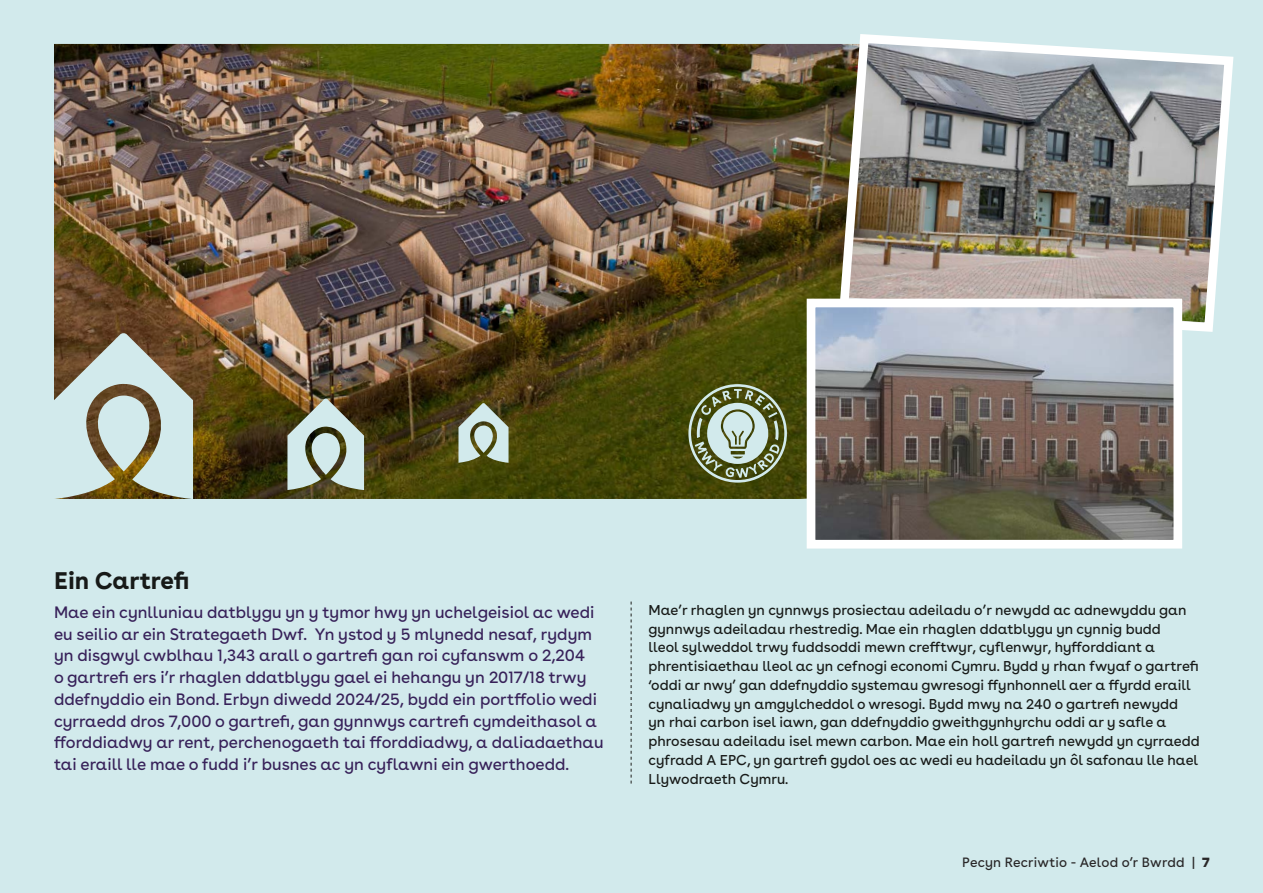
<style>
.page{position:relative;width:1263px;height:893px;background:#d2eaec}
.page>*{position:absolute;margin:0;border:0;box-sizing:border-box;transform-origin:0 0}
.t1{font:700 24px "Buenos Aires";color:#1d1d1b}
.t2{font:16.5px/21.8px "Buenos Aires";color:#432461}
.t3{font:14.25px/18.8px "Buenos Aires";color:#1d1d1b}
.t4{font:13.5px "Buenos Aires";letter-spacing:.015em;color:#292728}
.s1{font-weight:900}
</style>
<div class="page">
<img style="left:54px;top:44px;width:781px;height:455px">
<svg style="left:631px;top:602px;width:1px;height:181px"></svg>
<img style="left:835px;top:34px;width:399px;height:298px">
<img style="left:817px;top:309px;width:355px;height:230px">
<div style="left:807px;top:299px;width:375px;height:250px;border:9px solid #fff"></div>
<svg style="left:54px;top:333px;width:139px;height:166px"></svg>
<img style="left:287px;top:398px;width:77px;height:92px">
<svg style="left:458px;top:403px;width:50px;height:60px"></svg>
<svg style="left:688px;top:384px;width:99px;height:99px"></svg>
<h1 class="t1" style="left:54px;top:560px;width:137px">Ein Cartrefi</h1>
<p class="t2" style="left:54px;top:600px;width:551px">Mae ein cynlluniau datblygu yn y tymor hwy yn uchelgeisiol ac wedi eu seilio ar ein Strategaeth Dwf. Yn ystod y 5 mlynedd nesaf, rydym yn disgwyl cwblhau 1,343 arall o gartrefi gan roi cyfanswm o 2,204<br>o gartrefi ers i’r rhaglen ddatblygu gael ei hehangu yn 2017/18 trwy ddefnyddio ein Bond. Erbyn diwedd 2024/25, bydd ein portffolio wedi cyrraedd dros 7,000 o gartrefi, gan gynnwys cartrefi cymdeithasol a fforddiadwy ar rent, perchenogaeth tai fforddiadwy, a daliadaethau tai eraill lle mae o fudd i’r busnes ac yn cyflawni ein gwerthoedd.</p>
<p class="t3" style="left:648px;top:599px;width:553px">Mae’r rhaglen yn cynnwys prosiectau adeiladu o’r newydd ac adnewyddu gan gynnwys adeiladau rhestredig. Mae ein rhaglen ddatblygu yn cynnig budd<br>lleol sylweddol trwy fuddsoddi mewn crefftwyr, cyflenwyr, hyfforddiant a phrentisiaethau lleol ac yn cefnogi economi Cymru. Bydd y rhan fwyaf o gartrefi ‘oddi ar nwy’ gan ddefnyddio systemau gwresogi ffynhonnell aer a ffyrdd eraill cynaliadwy yn amgylcheddol o wresogi. Bydd mwy na 240 o gartrefi newydd<br>yn rhai carbon isel iawn, gan ddefnyddio gweithgynhyrchu oddi ar y safle a phrosesau adeiladu isel mewn carbon. Mae ein holl gartrefi newydd yn cyrraedd cyfradd A EPC, yn gartrefi gydol oes ac wedi eu hadeiladu yn ôl safonau lle hael Llywodraeth Cymru.</p>
<p class="t4" style="left:962px;top:852px;width:249px">Pecyn Recriwtio - Aelod o’r Bwrdd | <span class="s1">7</span></p>
</div>
